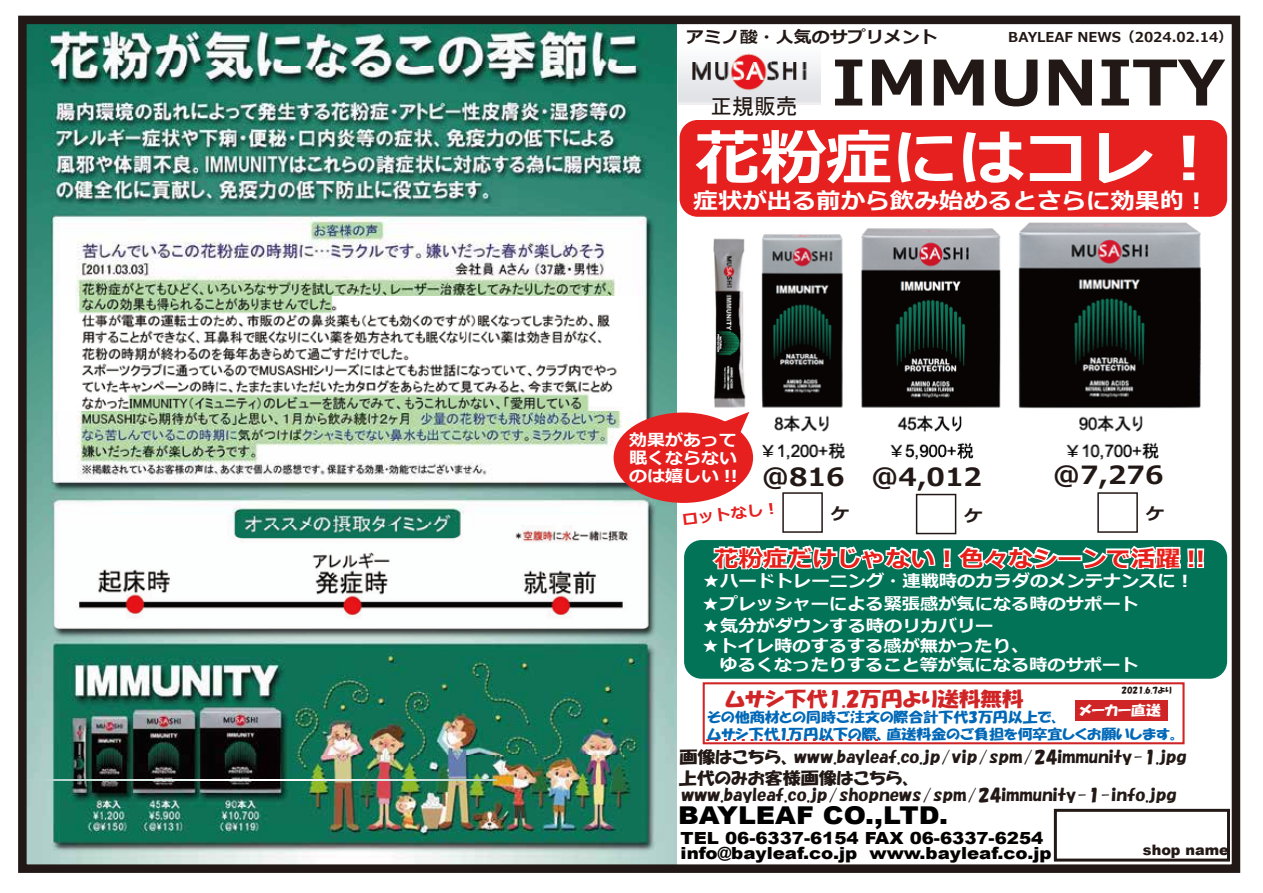
<style>
.page{position:relative;width:1263px;height:893px;background:#fff}
.page>*{position:absolute;margin:0;border:0;box-sizing:border-box;transform-origin:0 0}
.t1{font:700 62.4px "Meiryo";color:#221815;scale:1.09 1}
.t2{font:700 60.45px "Meiryo";color:#fff;scale:1.09 1}
.t3{font:700 25.05px "Meiryo";color:#221815;scale:1.09 1}
.t4{font:900 24.6px "Arial";color:#000;scale:1.09 1}
.t5{font:700 22.5px "Meiryo";color:#fff;scale:1.09 1}
.t6{font:700 22.5px "Meiryo";color:#e71f19;scale:1.09 1}
.t7{font:21.75px "MS Gothic";color:#221815}
.t8{font:19.8px "HGP Soei Kakupoptai";color:#d02527;scale:1.09 1}
.t9{font:700 16.65px/19.5px "Meiryo";color:#fff;scale:1.09 1}
.t10{font:900 16.65px/14.7px "Arial";color:#040000;scale:1.09 1}
.t11{font:700 16.65px "Meiryo";color:#221815;scale:1.09 1}
.t12{font:16.5px/20.9px "HGP Soei Kakupoptai";color:#221815;scale:1.09 1}
.t13{font:700 16.5px/18px "Meiryo";color:#fff;text-align:justify;scale:1.09 1}
.t14{font:700 16.5px "Meiryo";color:#221815;scale:1.09 1}
.t15{font:700 15px "Meiryo";color:#e61f1f;scale:1.09 1}
.t16{font:900 14.4px "Arial";color:#221815}
.t17{font:13.65px/16.5px "HGP Soei Kakupoptai";color:#0068b7;scale:1.09 1}
.t18{font:700 13.65px "Meiryo";color:#221815}
.t19{font:13.5px "HGP Soei Kakupoptai";color:#fff;scale:1.09 1}
.t20{font:7.8px "HGP Soei Kakupoptai";color:#221815;scale:1.09 1}
</style>
<div class="page">
<div style="left:684px;top:540px;width:543px;height:139px;background:#027357;border-radius:17px"></div>
<img style="left:704px;top:222px;width:497px;height:238px">
<div style="left:782px;top:492px;width:41px;height:41px;border:2px solid #221815"></div>
<div style="left:916px;top:494px;width:40px;height:40px;border:2px solid #221815"></div>
<div style="left:1097px;top:492px;width:41px;height:41px;border:2px solid #221815"></div>
<div style="left:680px;top:120px;width:547px;height:97px;background:#e61f1f;border-radius:18px"></div>
<img style="left:28px;top:26px;width:648px;height:837px">
<img style="left:678px;top:53px;width:143px;height:51px">
<div style="left:18px;top:16px;width:1222px;height:857px;border:9px solid #221815"></div>
<div style="left:1054px;top:809px;width:176px;height:52px;background:#fff;border:3px solid #221815"></div>
<img style="left:27px;top:779px;width:469px;height:1px">
<svg style="left:712px;top:545px;width:349px;height:26px"></svg>
<div style="left:1057px;top:555px;width:25px;height:6px;border:3px solid #fff"></div>
<svg style="left:1080px;top:545px;width:125px;height:25px"></svg>
<div style="left:614px;top:413px;width:139px;height:90px;background:#e61f1f;border-radius:50%"></div>
<svg style="left:721px;top:412px;width:28px;height:22px"></svg>
<div style="left:703px;top:682px;width:481px;height:62px;border:2px solid #d02527"></div>
<svg style="left:706px;top:739px;width:172px;height:2px"></svg>
<div style="left:1075px;top:700px;width:93px;height:21px;background:#d02527"></div>
<p class="t14" style="left:686px;top:26px;width:233px">アミノ酸・人気のサプリメント</p>
<p class="t18" style="left:1008px;top:27px;width:225px">BAYLEAF NEWS（2024.02.14）</p>
<h1 class="t1" style="left:831px;top:39px;width:363px">IMMUNITY</h1>
<h3 class="t7" style="left:710px;top:95px;width:89px">正規販売</h3>
<h2 class="t2" style="left:695px;top:116px;width:485px">花粉症にはコレ︕</h2>
<h3 class="t5" style="left:693px;top:185px;width:474px">症状が出る前から飲み始めるとさらに効果的︕</h3>
<p class="t13" style="left:629px;top:431px;width:101px">効果があって眠くならないのは嬉しい !!</p>
<h3 class="t3" style="left:762px;top:459px;width:77px">＠816</h3>
<p class="t11" style="left:831px;top:502px;width:18px">ケ</p>
<p class="t15" style="left:681px;top:509px;width:91px;rotate:-7deg">ロットなし︕</p>
<h3 class="t3" style="left:871px;top:459px;width:103px">＠4,012</h3>
<p class="t11" style="left:964px;top:504px;width:18px">ケ</p>
<h3 class="t3" style="left:1053px;top:458px;width:103px">＠7,276</h3>
<p class="t11" style="left:1146px;top:502px;width:18px">ケ</p>
<h3 class="t6" style="left:714px;top:542px;width:452px">花粉症だけじゃない︕色々なシーンで活躍 !!</h3>
<p class="t9" style="left:702px;top:572px;width:453px">★ハードトレーニング・連戦時のカラダのメンテナンスに︕</p>
<p class="t9" style="left:702px;top:595px;width:403px">★プレッシャーによる緊張感が気になる時のサポート</p>
<p class="t9" style="left:702px;top:617px;width:269px">★気分がダウンする時のリカバリー</p>
<p class="t9" style="left:701px;top:637px;width:403px">★トイレ時のするする感が無かったり、<br>　ゆるくなったりすること等が気になる時のサポート</p>
<p class="t8" style="left:725px;top:688px;width:275px">ムサシ下代1.2万円より送料無料</p>
<p class="t20" style="left:1121px;top:686px;width:48px">2021.6.7より</p>
<p class="t19" style="left:1079px;top:704px;width:76px">メーカー直送</p>
<p class="t17" style="left:707px;top:709px;width:435px">その他商材との同時ご注文の際合計下代3万円以上で、<br>ムサシ下代1万円以下の際、直送料金のご負担を何卒宜しくお願いします。</p>
<p class="t12" style="left:679px;top:746px;width:468px">画像はこちら、www.bayleaf.co.jp/vip/spm/24immunity-1.jpg上代のみお客様画像はこちら、</p>
<p class="t12" style="left:681px;top:784px;width:456px">www.bayleaf.co.jp/shopnews/spm/24immunity-1-info.jpg</p>
<h3 class="t4" style="left:678px;top:798px;width:249px">BAYLEAF CO.,LTD.</h3>
<p class="t10" style="left:681px;top:830px;width:342px">TEL 06-6337-6154 FAX 06-6337-6254 info@bayleaf.co.jp www.bayleaf.co.jp</p>
<p class="t16" style="left:1143px;top:839px;width:87px">shop name</p>
</div>
